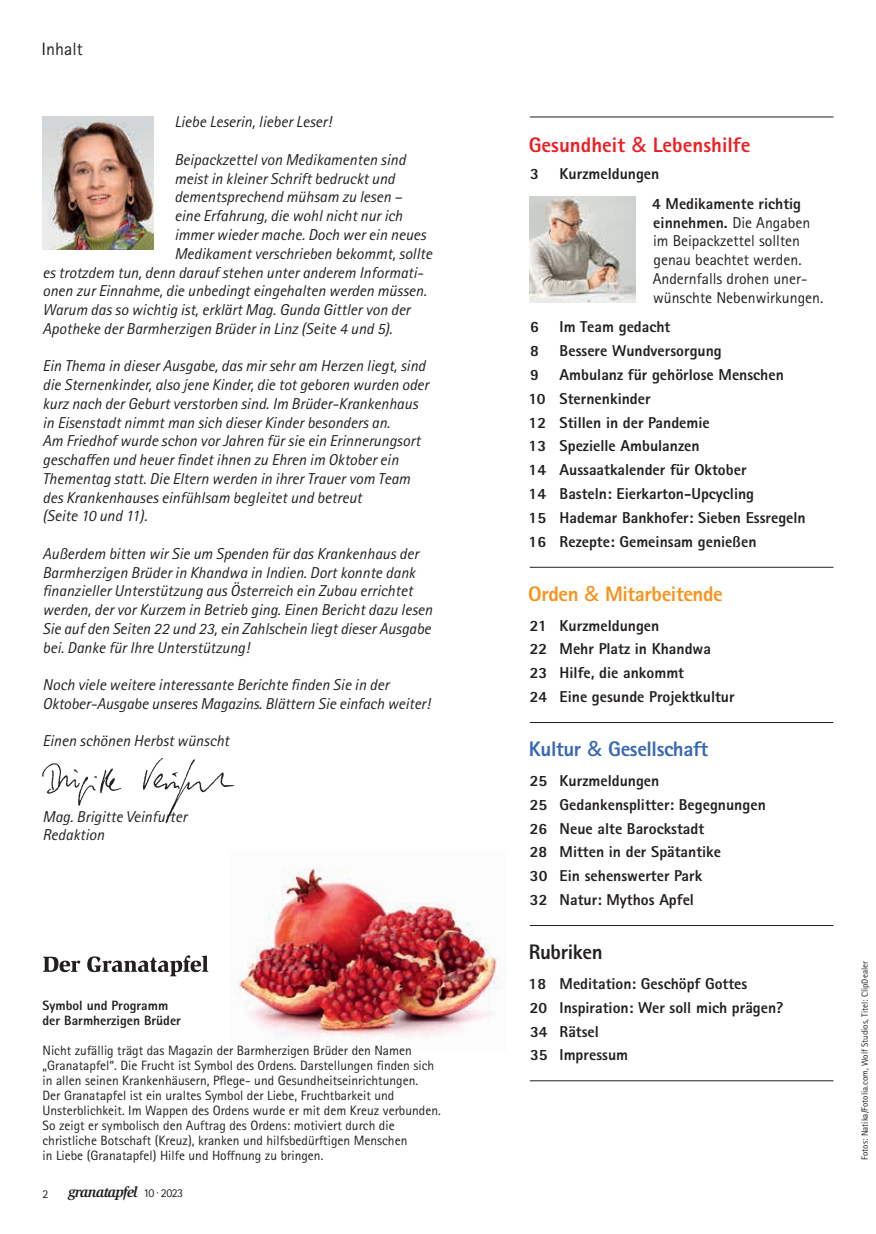
<style>
.page{position:relative;width:876px;height:1234px;background:#fff}
.page>*{position:absolute;margin:0;border:0;box-sizing:border-box;transform-origin:0 0}
.t1{font:800 21px "Rotis Sans Serif Pro";color:#ee1d23}
.t2{font:800 21px "Rotis Sans Serif Pro";letter-spacing:-.02em;color:#f7931d}
.t3{font:800 21px "Rotis Sans Serif Pro";letter-spacing:-.02em;color:#3967b2}
.t4{font:800 21px "Rotis Sans Serif Pro";letter-spacing:-.02em;color:#231f20}
.t5{font:18px "Rotis Sans Serif Pro";color:#231f20}
.t6{font:italic 15.75px/18.8px "Rotis Sans Serif Pro";color:#231f20}
.t7{font:800 15.75px/23.9px "Rotis Sans Serif Pro";color:#231f20}
.t8{font:15.75px/18.8px "Rotis Sans Serif Pro";color:#231f20}
.t9{font:italic 700 15px "Slimbach Std";letter-spacing:-.05em;color:#231f20}
.t10{font:13.5px/15px "Rotis Sans Serif Pro";color:#231f20}
.t11{font:800 13.5px/15px "Rotis Sans Serif Pro";color:#231f20}
.t12{font:12px "Rotis Sans Serif Pro";color:#231f20}
.t13{font:9px "Rotis Sans Serif Pro";color:#231f20}
.s1{font-family:"Rotis Sans Serif Pro";font-weight:400;font-style:normal;font-size:12px}
.s2{font-family:"Avenir Next W1 G";font-weight:500}
.s3{font-weight:800}
</style>
<div class="page">
<img style="left:230px;top:868px;width:275px;height:172px">
<hr style="left:530px;top:566px;width:303px;height:1px;background:#231f20">
<hr style="left:530px;top:722px;width:303px;height:1px;background:#231f20">
<hr style="left:530px;top:924px;width:303px;height:1px;background:#231f20">
<hr style="left:530px;top:1080px;width:303px;height:1px;background:#231f20">
<hr style="left:530px;top:117px;width:303px;height:1px;background:#231f20">
<img style="left:530px;top:197px;width:106px;height:106px">
<svg style="left:43px;top:955px;width:165px;height:21px"></svg>
<img style="left:42px;top:758px;width:193px;height:66px">
<img style="left:43px;top:117px;width:110px;height:132px">
<p class="t5" style="left:41px;top:39px;width:43px">Inhalt</p>
<p class="t6" style="left:174px;top:113px;width:159px">Liebe Leserin, lieber Leser!</p>
<p class="t6" style="left:174px;top:150px;width:233px">Beipackzettel von Medikamenten sind</p>
<p class="t6" style="left:174px;top:169px;width:222px">meist in kleiner Schrift bedruckt und</p>
<p class="t6" style="left:174px;top:188px;width:229px">dementsprechend mühsam zu lesen –</p>
<p class="t6" style="left:174px;top:207px;width:230px">eine Erfahrung, die wohl nicht nur ich</p>
<p class="t6" style="left:174px;top:225px;width:253px">immer wieder mache. Doch wer ein neues</p>
<p class="t6" style="left:174px;top:244px;width:259px">Medikament verschrieben bekommt, sollte</p>
<p class="t6" style="left:43px;top:263px;width:382px">es trotzdem tun, denn darauf stehen unter anderem Informati-</p>
<p class="t6" style="left:43px;top:281px;width:386px">onen zur Einnahme, die unbedingt eingehalten werden müssen.</p>
<p class="t6" style="left:43px;top:300px;width:369px">Warum das so wichtig ist, erklärt Mag. Gunda Gittler von der</p>
<p class="t6" style="left:43px;top:319px;width:351px">Apotheke der Barmherzigen Brüder in Linz (Seite 4 und 5).</p>
<p class="t6" style="left:43px;top:356px;width:388px">Ein Thema in dieser Ausgabe, das mir sehr am Herzen liegt, sind die Sternenkinder, also jene Kinder, die tot geboren wurden oder kurz nach der Geburt verstorben sind. Im Brüder-Krankenhaus in Eisenstadt nimmt man sich dieser Kinder besonders an.<br>Am Friedhof wurde schon vor Jahren für sie ein Erinnerungsort geschaffen und heuer findet ihnen zu Ehren im Oktober ein Thementag statt. Die Eltern werden in ihrer Trauer vom Team des Krankenhauses einfühlsam begleitet und betreut<br>(Seite 10 und 11).</p>
<p class="t6" style="left:43px;top:544px;width:391px">Außerdem bitten wir Sie um Spenden für das Krankenhaus der Barmherzigen Brüder in Khandwa in Indien. Dort konnte dank finanzieller Unterstützung aus Österreich ein Zubau errichtet werden, der vor Kurzem in Betrieb ging. Einen Bericht dazu lesen Sie auf den Seiten 22 und 23, ein Zahlschein liegt dieser Ausgabe bei. Danke für Ihre Unterstützung!</p>
<p class="t6" style="left:43px;top:675px;width:389px">Noch viele weitere interessante Berichte finden Sie in der<br>Oktober-Ausgabe unseres Magazins. Blättern Sie einfach weiter!</p>
<p class="t6" style="left:43px;top:731px;width:188px">Einen schönen Herbst wünscht</p>
<p class="t6" style="left:43px;top:806px;width:146px">Mag. Brigitte Veinfurter<br>Redaktion</p>
<p class="t11" style="left:43px;top:997px;width:140px">Symbol und Programm der Barmherzigen Brüder</p>
<p class="t10" style="left:43px;top:1042px;width:400px">Nicht zufällig trägt das Magazin der Barmherzigen Brüder den Namen „Granatapfel“. Die Frucht ist Symbol des Ordens. Darstellungen finden sich in allen seinen Krankenhäusern, Pflege- und Gesundheitseinrichtungen.<br>Der Granatapfel ist ein uraltes Symbol der Liebe, Fruchtbarkeit und Unsterblichkeit. Im Wappen des Ordens wurde er mit dem Kreuz verbunden.<br>So zeigt er symbolisch den Auftrag des Ordens: motiviert durch die christliche Botschaft (Kreuz), kranken und hilfsbedürftigen Menschen<br>in Liebe (Granatapfel) Hilfe und Hoffnung zu bringen.</p>
<p class="t12" style="left:43px;top:1186px;width:7px">2</p>
<p class="t9" style="left:68px;top:1183px;width:117px">granatapfel <span class="s1">10 ∙ 2023</span></p>
<h1 class="t1" style="left:529px;top:131px;width:223px">Gesundheit <span class="s2">&amp;</span> Lebenshilfe</h1>
<p class="t7" style="left:530px;top:162px;width:10px">3</p>
<p class="t7" style="left:560px;top:162px;width:101px">Kurzmeldungen</p>
<p class="t8" style="left:652px;top:194px;width:173px"><span class="s3">4 Medikamente richtig einnehmen.</span> Die Angaben im Beipackzettel sollten genau beachtet werden.<br>Andernfalls drohen uner&shy;wünschte Nebenwirkungen.</p>
<p class="t7" style="left:530px;top:314px;width:10px">6</p>
<p class="t7" style="left:560px;top:314px;width:112px">Im Team gedacht</p>
<p class="t7" style="left:530px;top:338px;width:10px">8</p>
<p class="t7" style="left:560px;top:338px;width:164px">Bessere Wundversorgung</p>
<p class="t7" style="left:530px;top:362px;width:10px">9</p>
<p class="t7" style="left:529px;top:362px;width:279px;text-indent:31px">Ambulanz für gehörlose Menschen<br>10 Sternenkinder<br>12 Stillen in der Pandemie<br>13 Spezielle Ambulanzen<br>14 Aussaatkalender für Oktober<br>14 Basteln: Eierkarton-Upcycling<br>15 Hademar Bankhofer: Sieben Essregeln<br>16 Rezepte: Gemeinsam genießen</p>
<h1 class="t2" style="left:528px;top:580px;width:196px">Orden <span class="s2">&amp;</span> Mitarbeitende</h1>
<p class="t7" style="left:530px;top:613px;width:206px">21 Kurzmeldungen<br>22 Mehr Platz in Khandwa<br>23 Hilfe, die ankommt<br>24 Eine gesunde Projektkultur</p>
<h1 class="t3" style="left:529px;top:735px;width:181px">Kultur <span class="s2">&amp;</span> Gesellschaft</h1>
<p class="t7" style="left:530px;top:768px;width:237px">25 Kurzmeldungen<br>25 Gedankensplitter: Begegnungen<br>26 Neue alte Barockstadt<br>28 Mitten in der Spätantike<br>30 Ein sehenswerter Park<br>32 Natur: Mythos Apfel</p>
<h1 class="t4" style="left:529px;top:938px;width:75px">Rubriken</h1>
<p class="t7" style="left:529px;top:971px;width:256px">18 Meditation: Geschöpf Gottes<br>20 Inspiration: Wer soll mich prägen?<br>34 Rätsel<br>35 Impressum</p>
<p class="t13" style="left:859px;top:1159px;width:200px;rotate:-90deg">Fotos: Natika/Fotolia.com, Wolf Studios, Titel: ClipDealer</p>
</div>
